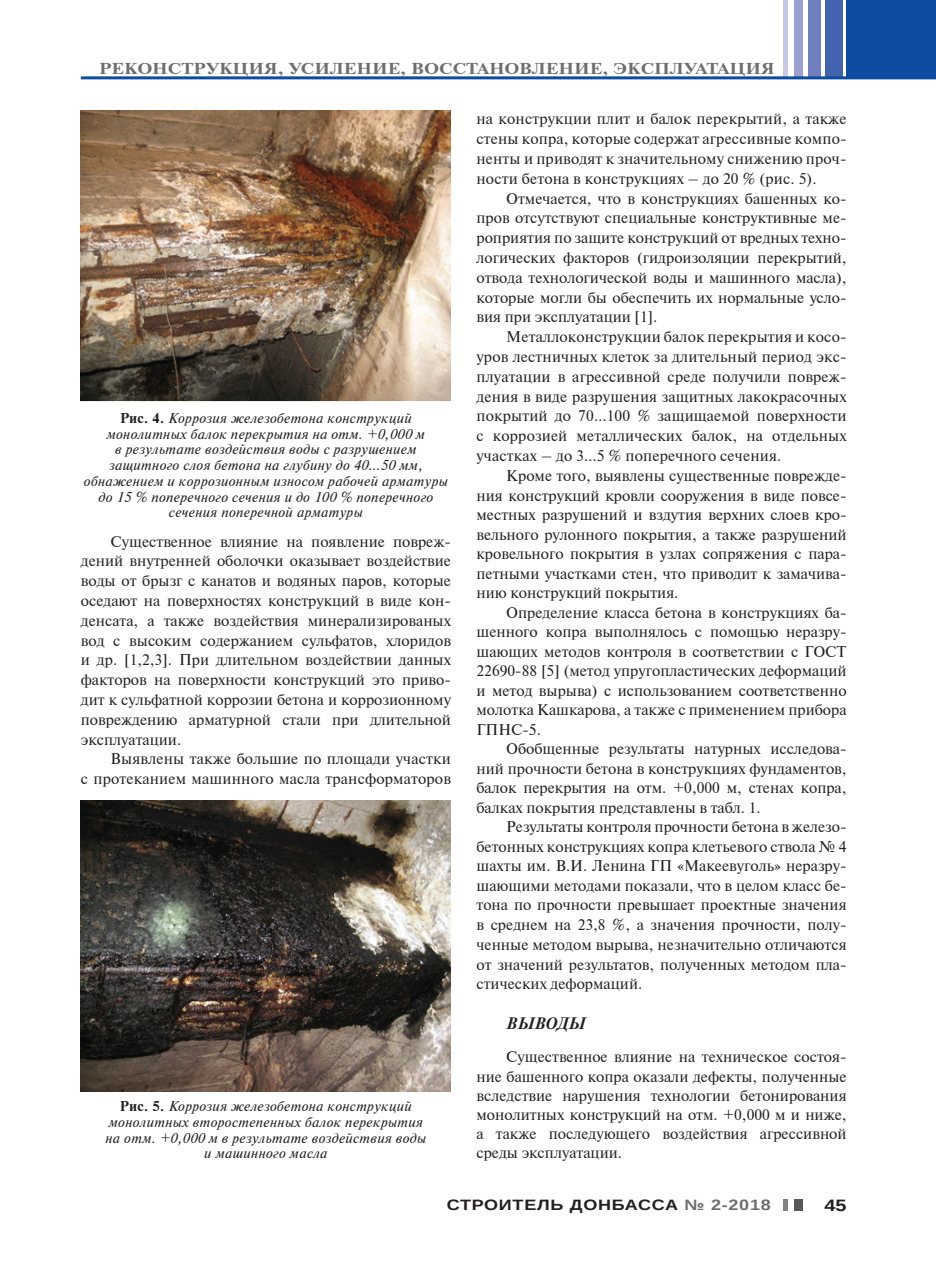
<style>
.page{position:relative;width:936px;height:1276px;background:#fff}
.page>*{position:absolute;margin:0;border:0;box-sizing:border-box;transform-origin:0 0}
.t1{font:italic 700 16.5px "Newton C";letter-spacing:.03em;color:#231f20}
.t2{font:700 16.5px "Arimo";color:#231f20;scale:1.2 1}
.t3{font:700 15.75px "Newton C";letter-spacing:.01em;color:#6c6d70;scale:1.2 1}
.t4{font:15.45px/19.8px "Newton C";color:#231f20;text-align:justify}
.t5{font:700 15px "Arimo";letter-spacing:.04em;color:#231f20;scale:1.2 1}
.t6{font:italic 14.25px/15.8px "Newton C";letter-spacing:.025em;color:#231f20;text-align:center}
.s1{font-weight:700;font-style:normal}
.s2{color:#6c6d70}
</style>
<div class="page">
<div style="left:846px;top:0;width:89px;height:78px;background:#0d4ca0"></div>
<div style="left:825px;top:0;width:17px;height:78px;background:#4264af"></div>
<div style="left:807px;top:0;width:13px;height:78px;background:#6f7fbe"></div>
<div style="left:794px;top:0;width:8px;height:78px;background:#98a1d0"></div>
<hr style="left:783px;top:0;width:4px;height:78px;background:#c6cae5">
<hr style="left:81px;top:76px;width:854px;height:3px;background:#0d4ca0">
<div style="left:794px;top:1199px;width:8px;height:11px;background:#57585a"></div>
<hr style="left:783px;top:1199px;width:4px;height:11px;background:#808285">
<img style="left:81px;top:111px;width:370px;height:290px">
<img style="left:81px;top:800px;width:370px;height:291px">
<p class="t3" style="left:99px;top:60px;width:564px">РЕКОНСТРУКЦИЯ, УСИЛЕНИЕ, ВОССТАНОВЛЕНИЕ, ЭКСПЛУАТАЦИЯ</p>
<p class="t6" style="left:84px;top:410px;width:365px"><span class="s1">Рис. 4.</span> Коррозия железобетона конструкций монолитных балок перекрытия на отм. +0,000 м<br>в результате воздействия воды с разрушением защитного слоя бетона на глубину до 40…50 мм, обнажением и коррозионным износом рабочей арматуры до 15 % поперечного сечения и до 100 % поперечного сечения поперечной арматуры</p>
<p class="t4" style="left:81px;top:532px;width:371px;text-indent:30px">Существенное влияние на появление повреж&shy;дений внутренней оболочки оказывает воздействие воды от брызг с канатов и водяных паров, которые оседают на поверхностях конструкций в виде кон&shy;денсата, а также воздействия минерализированых вод с высоким содержанием сульфатов, хлоридов и др. [1,2,3]. При длительном воздействии данных факторов на поверхности конструкций это приво&shy;дит к сульфатной коррозии бетона и коррозионному повреждению арматурной стали при длительной эксплуатации.</p>
<p class="t4" style="left:81px;top:749px;width:371px;text-align:right">Выявлены также большие по площади участки<br>с протеканием машинного масла трансформаторов</p>
<p class="t6" style="left:105px;top:1098px;width:322px"><span class="s1">Рис. 5.</span> Коррозия железобетона конструкций монолитных второстепенных балок перекрытия на отм. +0,000 м в результате воздействия воды и машинного масла</p>
<p class="t4" style="left:476px;top:109px;width:371px">на конструкции плит и балок перекрытий, а также стены копра, которые содержат агрессивные компо&shy;ненты и приводят к значительному снижению проч&shy;ности бетона в конструкциях – до 20 % (рис. 5).</p>
<p class="t4" style="left:476px;top:188px;width:371px;text-indent:30px">Отмечается, что в конструкциях башенных ко&shy;пров отсутствуют специальные конструктивные ме&shy;роприятия по защите конструкций от вредных техно&shy;логических факторов (гидроизоляции перекрытий, отвода технологической воды и машинного масла), которые могли бы обеспечить их нормальные усло&shy;вия при эксплуатации [1].</p>
<p class="t4" style="left:476px;top:327px;width:371px;text-indent:30px">Металлоконструкции балок перекрытия и косо&shy;уров лестничных клеток за длительный период экс&shy;плуатации в агрессивной среде получили повреж&shy;дения в виде разрушения защитных лакокрасочных покрытий до 70…100 % защищаемой поверхности с коррозией металлических балок, на отдельных участках – до 3…5 % поперечного сечения.</p>
<p class="t4" style="left:476px;top:466px;width:371px;text-indent:30px">Кроме того, выявлены существенные поврежде&shy;ния конструкций кровли сооружения в виде повсе&shy;местных разрушений и вздутия верхних слоев кро&shy;вельного рулонного покрытия, а также разрушений кровельного покрытия в узлах сопряжения с пара&shy;петными участками стен, что приводит к замачива&shy;нию конструкций покрытия.</p>
<p class="t4" style="left:476px;top:602px;width:371px;text-indent:30px">Определение класса бетона в конструкциях ба&shy;шенного копра выполнялось с помощью неразру&shy;шающих методов контроля в соответствии с ГОСТ 22690-88 [5] (метод упругопластических деформаций и метод вырыва) с использованием соответственно молотка Кашкарова, а также с применением прибора ГПНС-5.</p>
<p class="t4" style="left:476px;top:739px;width:371px;text-indent:30px">Обобщенные результаты натурных исследова&shy;ний прочности бетона в конструкциях фундаментов, балок перекрытия на отм. +0,000 м, стенах копра, балках покрытия представлены в табл. 1.</p>
<p class="t4" style="left:476px;top:817px;width:371px;text-indent:30px">Результаты контроля прочности бетона в железо&shy;бетонных конструкциях копра клетьевого ствола № 4 шахты им. В.И. Ленина ГП «Макеевуголь» неразру&shy;шающими методами показали, что в целом класс бе&shy;тона по прочности превышает проектные значения в среднем на 23,8 %, а значения прочности, полу&shy;ченные методом вырыва, незначительно отличаются от значений результатов, полученных методом пла&shy;стических деформаций.</p>
<p class="t1" style="left:506px;top:1014px;width:80px">ВЫВОДЫ</p>
<p class="t4" style="left:476px;top:1047px;width:371px;line-height:19.2px;text-indent:30px">Существенное влияние на техническое состоя&shy;ние башенного копра оказали дефекты, полученные вследствие нарушения технологии бетонирования монолитных конструкций на отм. +0,000 м и ниже, а также последующего воздействия агрессивной среды эксплуатации.</p>
<p class="t5" style="left:446px;top:1195px;width:271px">СТРОИТЕЛЬ ДОНБАССА <span class="s2">№ 2-2018</span></p>
<p class="t2" style="left:824px;top:1193px;width:20px">45</p>
</div>
